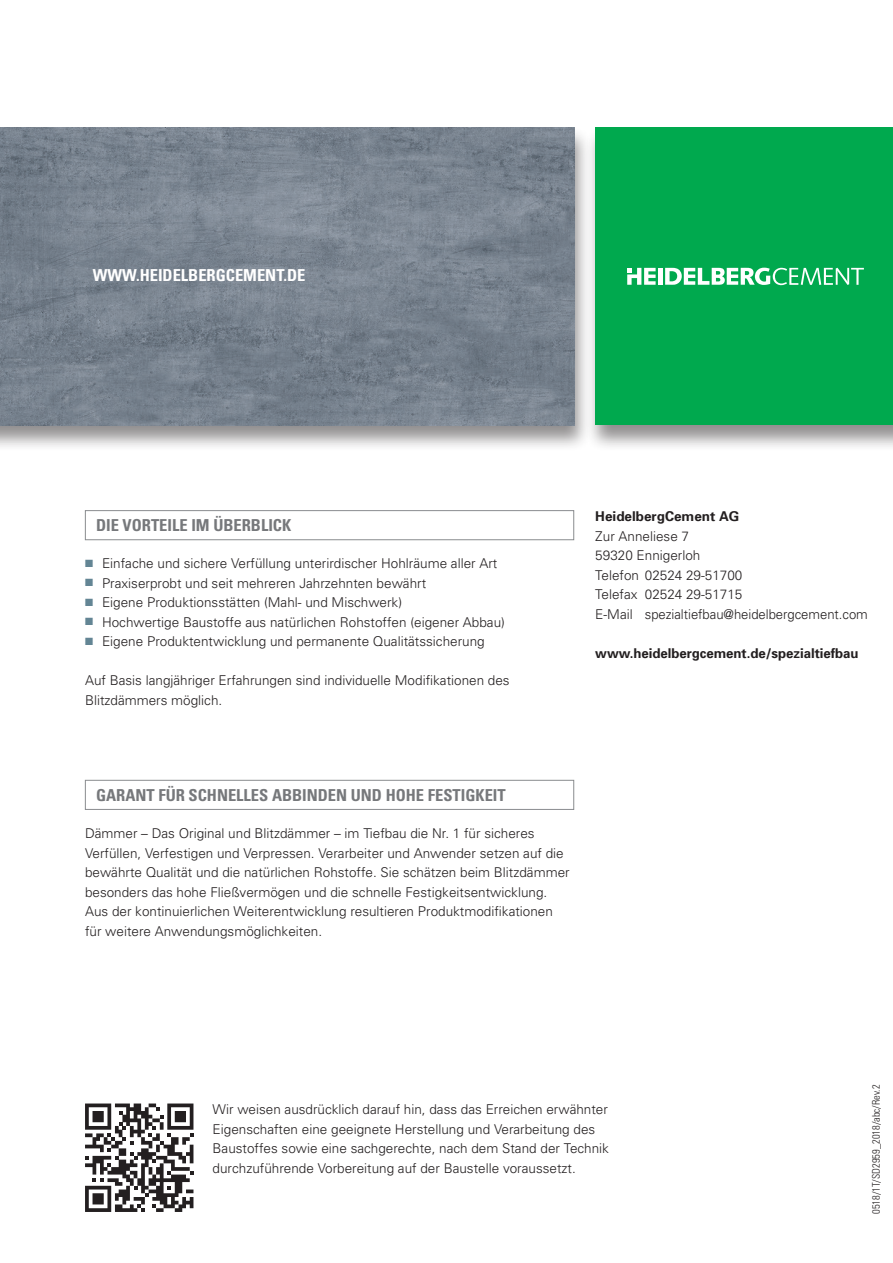
<style>
.page{position:relative;width:893px;height:1263px;background:#fff}
.page>*{position:absolute;margin:0;border:0;box-sizing:border-box;transform-origin:0 0}
.t1{font:700 condensed 16.5px "Univers";color:#76787b}
.t2{font:700 condensed 16.5px "Univers";color:#fff}
.t3{font:300 13.5px/19.5px "Univers";color:#231f20}
.t4{font:700 13.5px "Univers";letter-spacing:-.005em;color:#231f20}
.t5{font:300 condensed 10.5px "Univers";color:#231f20}
.s1{color:#638594}
</style>
<div class="page">
<div style="left:0;top:125px;width:592px;height:327px;background:#231f20;opacity:.5"></div>
<img style="left:0;top:128px;width:574px;height:297px">
<div style="left:584px;top:125px;width:309px;height:327px;background:#231f20;opacity:.5"></div>
<div style="left:595px;top:128px;width:298px;height:297px;background:#00a94e"></div>
<svg style="left:665px;top:268px;width:199px;height:17px"></svg>
<svg style="left:627px;top:268px;width:29px;height:17px"></svg>
<hr style="left:658px;top:268px;width:4px;height:17px;background:#fff">
<div style="left:85px;top:510px;width:489px;height:30px;border:1px solid #8a8c8f"></div>
<div style="left:85px;top:780px;width:489px;height:30px;border:1px solid #8a8c8f"></div>
<svg style="left:85px;top:1103px;width:108px;height:109px"></svg>
<p class="t2" style="left:93px;top:265px;width:214px">WWW.HEIDELBERGCEMENT.DE</p>
<p class="t1" style="left:96px;top:515px;width:197px">DIE VORTEILE IM ÜBERBLICK</p>
<p class="t3" style="left:85px;top:553px;width:414px"><span class="s1">■</span> Einfache und sichere Verfüllung unterirdischer Hohlräume aller Art</p>
<p class="t3" style="left:85px;top:573px;width:343px"><span class="s1">■</span> Praxiserprobt und seit mehreren Jahrzehnten bewährt</p>
<p class="t3" style="left:85px;top:592px;width:319px"><span class="s1">■</span> Eigene Produktionsstätten (Mahl- und Mischwerk)</p>
<p class="t3" style="left:85px;top:612px;width:421px"><span class="s1">■</span> Hochwertige Baustoffe aus natürlichen Rohstoffen (eigener Abbau)</p>
<p class="t3" style="left:85px;top:631px;width:401px"><span class="s1">■</span> Eigene Produktentwicklung und permanente Qualitätssicherung</p>
<p class="t3" style="left:85px;top:670px;width:426px">Auf Basis langjähriger Erfahrungen sind individuelle Modifikationen des<br>Blitzdämmers möglich.</p>
<p class="t4" style="left:595px;top:508px;width:146px">HeidelbergCement AG</p>
<p class="t3" style="left:595px;top:526px;width:274px">Zur Anneliese 7<br>59320 Ennigerloh<br>Telefon 02524 29-51700<br>Telefax 02524 29-51715<br>E-Mail spezialtiefbau@heidelbergcement.com</p>
<p class="t4" style="left:595px;top:644px;width:265px">www.heidelbergcement.de/spezialtiefbau</p>
<p class="t1" style="left:96px;top:785px;width:411px">GARANT FÜR SCHNELLES ABBINDEN UND HOHE FESTIGKEIT</p>
<p class="t3" style="left:85px;top:823px;width:486px">Dämmer – Das Original und Blitzdämmer – im Tiefbau die Nr. 1 für sicheres Verfüllen, Verfestigen und Verpressen. Verarbeiter und Anwender setzen auf die bewährte Qualität und die natürlichen Rohstoffe. Sie schätzen beim Blitzdämmer besonders das hohe Fließvermögen und die schnelle Festigkeitsentwicklung.<br>Aus der kontinuierlichen Weiterentwicklung resultieren Produktmodifikationen für weitere Anwendungsmöglichkeiten.</p>
<p class="t3" style="left:213px;top:1099px;width:398px">Wir weisen ausdrücklich darauf hin, dass das Erreichen erwähnter Eigenschaften eine geeignete Herstellung und Verarbeitung des Baustoffes sowie eine sachgerechte, nach dem Stand der Technik durchzuführende Vorbereitung auf der Baustelle voraussetzt.</p>
<p class="t5" style="left:870px;top:1214px;width:131px;rotate:-90deg">0518/1T/SD2959_2018/abc/Rev.2</p>
</div>
